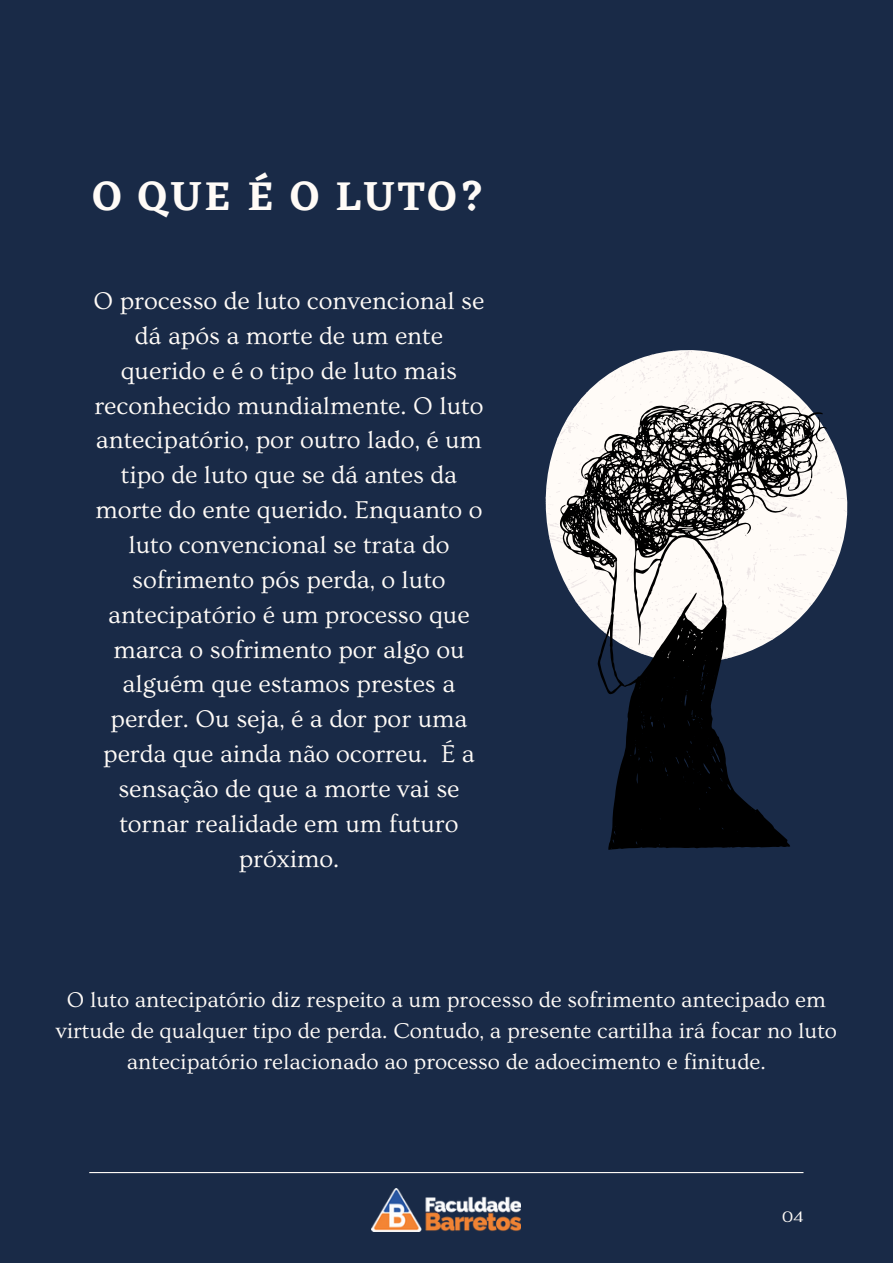
<style>
.page{position:relative;width:893px;height:1264px;background:#fff}
.page>*{position:absolute;margin:0;border:0;box-sizing:border-box;transform-origin:0 0}
.t1{font:600 42px "Eczar";letter-spacing:.07em;color:#fffbf7}
.t2{font:25.5px/34.8px "Ovo";color:#fffbf7;text-align:center}
.t3{font:22.5px/30.8px "Ovo";color:#fffbf7;text-align:center}
.t4{font:15px "Fahkwang";color:#fffbf7}
</style>
<div class="page">
<div style="left:0;top:0;width:892px;height:1262px;background:#192a47"></div>
<hr style="left:89px;top:1171px;width:714px;height:2px;background:#fffbf7">
<img style="left:372px;top:1188px;width:148px;height:43px">
<svg style="left:545px;top:350px;width:302px;height:232px"></svg>
<svg style="left:558px;top:400px;width:269px;height:449px"></svg>
<p class="t1" style="left:93px;top:171px;width:394px">O QUE É O LUTO?</p>
<p class="t2" style="left:93px;top:284px;width:392px">O processo de luto convencional se dá após a morte de um ente querido e é o tipo de luto mais reconhecido mundialmente. O luto antecipatório, por outro lado, é um tipo de luto que se dá antes da morte do ente querido. Enquanto o luto convencional se trata do sofrimento pós perda, o luto antecipatório é um processo que marca o sofrimento por algo ou alguém que estamos prestes a perder. Ou seja, é a dor por uma perda que ainda não ocorreu. É a sensação de que a morte vai se tornar realidade em um futuro próximo.</p>
<p class="t3" style="left:56px;top:985px;width:782px">O luto antecipatório diz respeito a um processo de sofrimento antecipado em virtude de qualquer tipo de perda. Contudo, a presente cartilha irá focar no luto antecipatório relacionado ao processo de adoecimento e finitude.</p>
<p class="t4" style="left:782px;top:1206px;width:22px">04</p>
</div>
